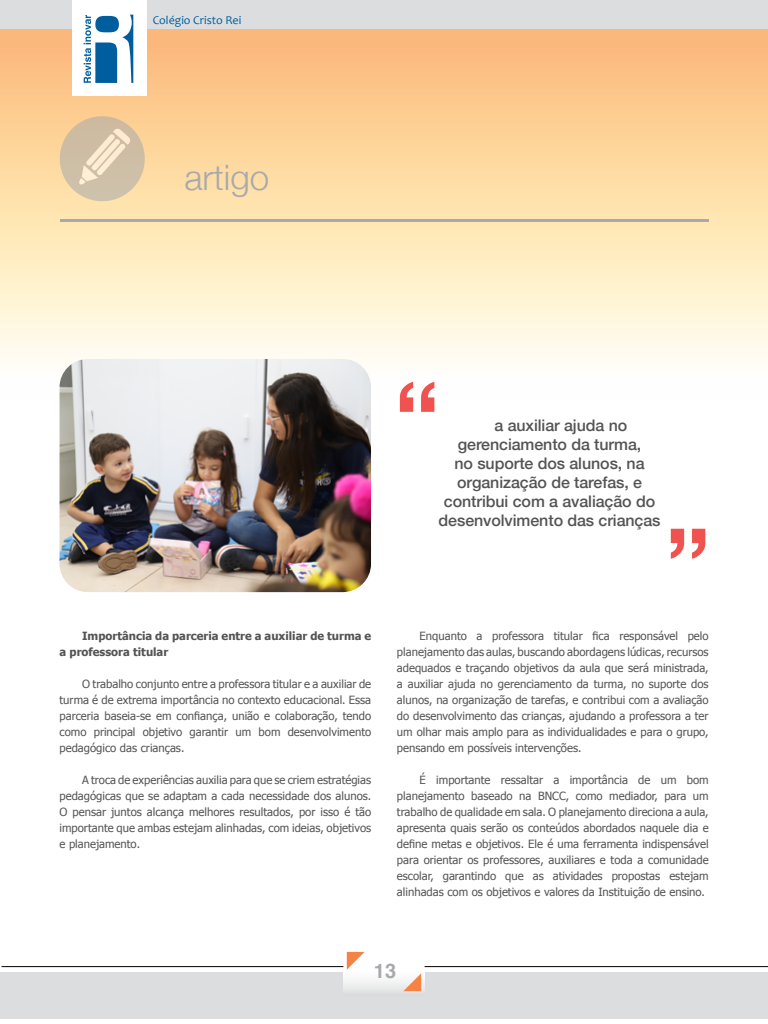
<style>
.page{position:relative;width:768px;height:1024px;background:#fff}
.page>*{position:absolute;margin:0;border:0;box-sizing:border-box;transform-origin:0 0}
.t1{font:500 106.5px "Helvetica Neue";color:#f0534f}
.t2{font:300 35px "Helvetica Neue";color:#a7a9ac}
.t3{font:700 20px "Helvetica";color:#a7a9ac}
.t4{font:500 16px "Helvetica Neue";letter-spacing:-.005em;color:#545456}
.t5{font:12px "Candara";color:#005e9e}
.t6{font:11.3px/16px "Tahoma";color:#545456;text-align:justify}
.t7{font:700 11.3px/16px "Tahoma";color:#545456}
</style>
<div class="page">
<div style="left:0;top:3px;width:768px;height:397px;background:linear-gradient(to bottom,#fbb567,#fffffc)"></div>
<img style="left:60px;top:359px;width:311px;height:233px">
<div style="left:0;top:972px;width:768px;height:47px;background:#dcddde"></div>
<div style="left:343px;top:948px;width:82px;height:48px;background:linear-gradient(to bottom,#fff,#e6e6e7)"></div>
<div style="left:0;top:0;width:768px;height:28px;background:#dcddde"></div>
<div style="left:73px;top:0;width:74px;height:96px;background:#fff"></div>
<svg style="left:347px;top:952px;width:18px;height:18px"></svg>
<svg style="left:403px;top:973px;width:18px;height:18px"></svg>
<hr style="left:425px;top:966px;width:343px;height:1px;background:#000">
<hr style="left:2px;top:966px;width:341px;height:1px;background:#000">
<svg style="left:84px;top:15px;width:49px;height:68px"></svg>
<hr style="left:60px;top:220px;width:648px;height:2px;background:#a7a9ac">
<svg style="left:55px;top:111px;width:95px;height:91px;background:#e3cba7"></svg>
<p class="t5" style="left:153px;top:13px;width:90px">Colégio Cristo Rei</p>
<h2 class="t2" style="left:184px;top:149px;width:86px">artigo</h2>
<h1 class="t1" style="left:441px;top:459px;width:49px;rotate:-180deg">”</h1>
<h3 class="t4" style="left:494px;top:413px;width:134px">a auxiliar ajuda no</h3>
<h3 class="t4" style="left:458px;top:432px;width:185px">gerenciamento da turma,</h3>
<h3 class="t4" style="left:455px;top:451px;width:192px">no suporte dos alunos, na</h3>
<h3 class="t4" style="left:457px;top:470px;width:186px">organização de tarefas, e</h3>
<h3 class="t4" style="left:444px;top:489px;width:213px">contribui com a avaliação do</h3>
<h3 class="t4" style="left:439px;top:508px;width:223px">desenvolvimento das crianças</h3>
<h1 class="t1" style="left:664px;top:481px;width:49px">”</h1>
<p class="t7" style="left:60px;top:627px;width:313px;text-indent:23px">Importância da parceria entre a auxiliar de turma e a professora titular</p>
<p class="t6" style="left:60px;top:675px;width:313px;text-indent:23px">O trabalho conjunto entre a professora titular e a auxiliar de turma é de extrema importância no contexto educacional. Essa parceria baseia-se em confiança, união e colaboração, tendo como principal objetivo garantir um bom desenvolvimento pedagógico das crianças.</p>
<p class="t6" style="left:60px;top:771px;width:313px;text-indent:23px">A troca de experiências auxilia para que se criem estratégias pedagógicas que se adaptam a cada necessidade dos alunos.<br>O pensar juntos alcança melhores resultados, por isso é tão importante que ambas estejam alinhadas, com ideias, objetivos e planejamento.</p>
<p class="t6" style="left:397px;top:627px;width:313px;text-indent:23px">Enquanto a professora titular fica responsável pelo planejamento das aulas, buscando abordagens lúdicas, recursos adequados e traçando objetivos da aula que será ministrada, a auxiliar ajuda no gerenciamento da turma, no suporte dos alunos, na organização de tarefas, e contribui com a avaliação do desenvolvimento das crianças, ajudando a professora a ter um olhar mais amplo para as individualidades e para o grupo, pensando em possíveis intervenções.</p>
<p class="t6" style="left:397px;top:771px;width:313px;text-indent:23px">É importante ressaltar a importância de um bom planejamento baseado na BNCC, como mediador, para um trabalho de qualidade em sala. O planejamento direciona a aula, apresenta quais serão os conteúdos abordados naquele dia e define metas e objetivos. Ele é uma ferramenta indispensável para orientar os professores, auxiliares e toda a comunidade escolar, garantindo que as atividades propostas estejam alinhadas com os objetivos e valores da Instituição de ensino.</p>
<h3 class="t3" style="left:374px;top:955px;width:24px">13</h3>
</div>
